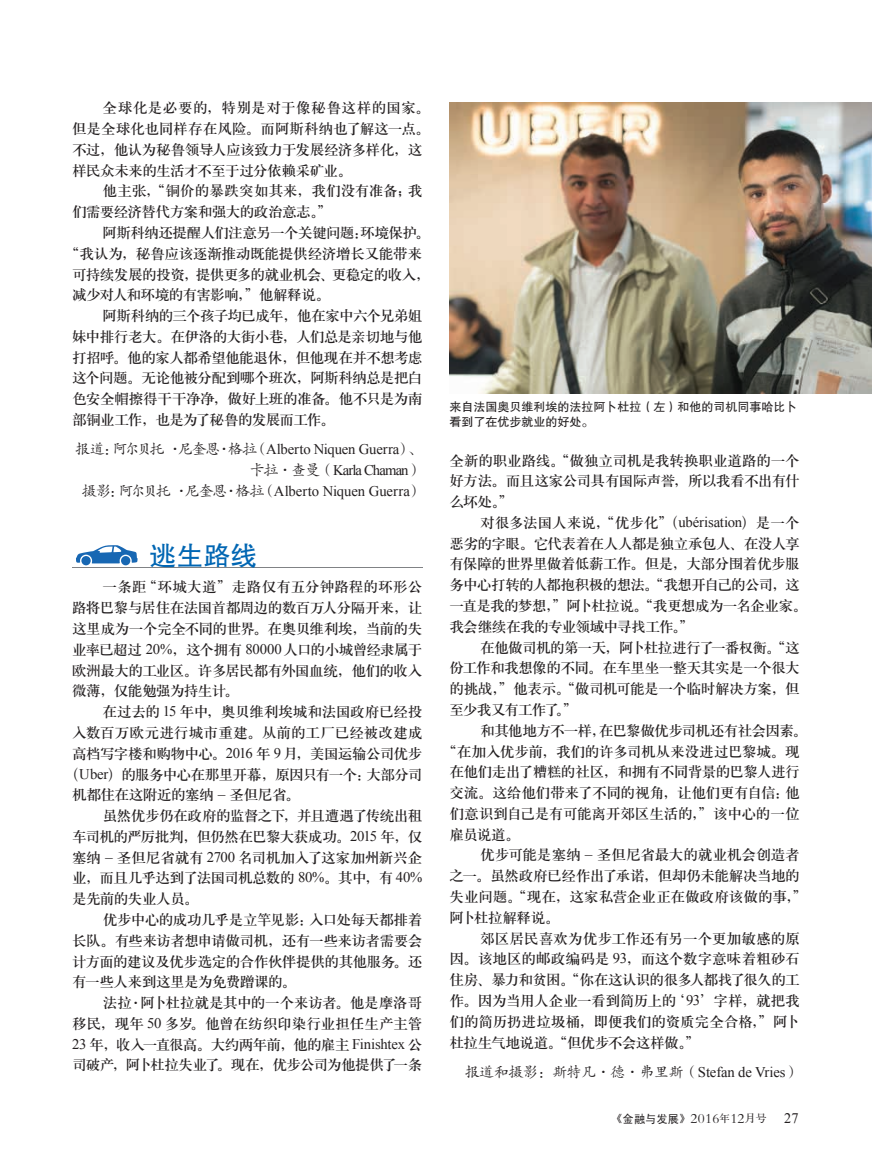
<style>
.page{position:relative;width:872px;height:1170px;background:#fff}
.page>*{position:absolute;margin:0;border:0;box-sizing:border-box;transform-origin:0 0}
.t1{font:27px "FZHTJW GB1 0";color:#0166b3}
.t2{font:14.7px/20.7px "H Ya 3 gj";letter-spacing:-.04em;color:#231f20}
.t3{font:14.7px/21px "Times New Roman";letter-spacing:-.01em;color:#231f20;text-align:right}
.t4{font:14.7px "H Ya 3 gj";letter-spacing:-.06em;color:#231f20}
.t5{font:14.7px "H Ya 3 gj";letter-spacing:-.02em;color:#231f20}
.t6{font:14.7px "H Ya 3 gj";letter-spacing:-.01em;color:#231f20}
.t7{font:14.7px "FZKTK GBK1 0";letter-spacing:-.01em;color:#231f20}
.t8{font:14.7px "H Ya 3 gj";letter-spacing:-.005em;color:#231f20}
.t9{font:14.7px "H Ya 3 gj";letter-spacing:-.015em;color:#231f20}
.t10{font:14.7px "H Ya 3 gj";color:#231f20}
.t11{font:14.25px "FZBSJW GB1 0";letter-spacing:.02em;color:#231f20}
.t12{font:12px/14.4px "FZHTJW GB1 0";color:#231f20}
.s1{font-family:"FZKTK GBK1 0"}
.s2{font-family:"FZKTJW GB1 0"}
.s3{font-family:"Times New Roman"}
.s4{font-family:"FZHTJW GB1 0";font-size:10.05px}
.s5{font-family:"Sim Hei";font-size:11.55px}
.s6{font-family:"FZS3 JW GB1 0";font-size:10.2px}
.s7{font-family:"FZS3 JW GB1 0";font-size:10.65px}
.s8{font-family:"Times New Roman";font-size:14.55px}
</style>
<div class="page">
<hr style="left:72px;top:567px;width:350px;height:1px;background:#808285">
<svg style="left:76px;top:545px;width:61px;height:20px"></svg>
<img style="left:449px;top:102px;width:423px;height:291px">
<p class="t2" style="left:72px;top:97px;width:359px;text-indent:31px">全球化是必要的，特别是对于像秘鲁这样的国家。但是全球化也同样存在风险。而阿斯科纳也了解这一点。不过，他认为秘鲁领导人应该致力于发展经济多样化，这样民众未来的生活才不至于过分依赖采矿业。</p>
<p class="t2" style="left:72px;top:181px;width:352px;text-indent:31px">他主张，“铜价的暴跌突如其来，我们没有准备；我们需要经济替代方案和强大的政治意志。”</p>
<p class="t2" style="left:103px;top:222px;width:329px">阿斯科纳还提醒人们注意另一个关键问题：环境保护。</p>
<p class="t2" style="left:65px;top:243px;width:359px">“我认为，秘鲁应该逐渐推动既能提供经济增长又能带来</p>
<p class="t2" style="left:72px;top:264px;width:359px">可持续发展的投资，提供更多的就业机会、更稳定的收入，</p>
<p class="t2" style="left:72px;top:284px;width:260px">减少对人和环境的有害影响，”他解释说。</p>
<p class="t2" style="left:103px;top:305px;width:321px">阿斯科纳的三个孩子均已成年，他在家中六个兄弟姐</p>
<p class="t2" style="left:72px;top:326px;width:352px">妹中排行老大。在伊洛的大街小巷，人们总是亲切地与他</p>
<p class="t2" style="left:72px;top:347px;width:352px">打招呼。他的家人都希望他能退休，但他现在并不想考虑</p>
<p class="t2" style="left:72px;top:367px;width:352px">这个问题。无论他被分配到哪个班次，阿斯科纳总是把白</p>
<p class="t2" style="left:72px;top:388px;width:352px">色安全帽擦得干干净净，做好上班的准备。他不只是为南</p>
<p class="t2" style="left:72px;top:409px;width:264px">部铜业工作，也是为了秘鲁的发展而工作。</p>
<p class="t3" style="left:76px;top:438px;width:348px"><span class="s1">报道：阿尔贝托</span> <span class="s2">·</span><span class="s1">尼奎恩</span><span class="s2">·</span><span class="s1">格拉（</span>Alberto Niquen Guerra<span class="s1">）、卡拉</span><span class="s2">·</span><span class="s1">查曼（</span>Karla Chaman<span class="s1">）<br>摄影：阿尔贝托</span> <span class="s2">·</span><span class="s1">尼奎恩</span><span class="s2">·</span><span class="s1">格拉（</span>Alberto Niquen Guerra<span class="s1">）</span></p>
<h1 class="t1" style="left:149px;top:540px;width:109px">逃生路线</h1>
<p class="t2" style="left:72px;top:576px;width:352px;text-align:justify;text-indent:31px">一条距“环城大道”走路仅有五分钟路程的环形公路将巴黎与居住在法国首都周边的数百万人分隔开来，让这里成为一个完全不同的世界。在奥贝维利埃，当前的失业率已超过 <span class="s3">20%</span>，这个拥有 <span class="s3">80000</span>人口的小城曾经隶属于欧洲最大的工业区。许多居民都有外国血统，他们的收入微薄，仅能勉强为持生计。</p>
<p class="t2" style="left:103px;top:701px;width:321px">在过去的 <span class="s3">15</span> 年中，奥贝维利埃城和法国政府已经投</p>
<p class="t8" style="left:72px;top:725px;width:352px">入数百万欧元进行城市重建。从前的工厂已经被改建成</p>
<p class="t2" style="left:72px;top:743px;width:352px">高档写字楼和购物中心。<span class="s3">2016</span> 年 <span class="s3">9</span> 月，美国运输公司优步</p>
<p class="t4" style="left:65px;top:766px;width:359px">（<span class="s3">Uber</span>）的服务中心在那里开幕，原因只有一个：大部分司</p>
<p class="t2" style="left:72px;top:784px;width:229px">机都住在这附近的塞纳 <span class="s2">-</span> 圣但尼省。</p>
<p class="t2" style="left:103px;top:805px;width:321px">虽然优步仍在政府的监督之下，并且遭遇了传统出租</p>
<p class="t2" style="left:72px;top:826px;width:352px">车司机的严厉批判，但仍然在巴黎大获成功。<span class="s3">2015</span> 年，仅</p>
<p class="t2" style="left:72px;top:846px;width:352px">塞纳 <span class="s2">-</span> 圣但尼省就有 <span class="s3">2700</span> 名司机加入了这家加州新兴企</p>
<p class="t4" style="left:72px;top:870px;width:352px">业，而且几乎达到了法国司机总数的 <span class="s3">80%</span>。其中，有 <span class="s3">40%</span></p>
<p class="t2" style="left:72px;top:888px;width:128px">是先前的失业人员。</p>
<p class="t2" style="left:103px;top:909px;width:321px">优步中心的成功几乎是立竿见影：入口处每天都排着</p>
<p class="t2" style="left:72px;top:929px;width:352px">长队。有些来访者想申请做司机，还有一些来访者需要会</p>
<p class="t2" style="left:72px;top:950px;width:352px">计方面的建议及优步选定的合作伙伴提供的其他服务。还</p>
<p class="t2" style="left:72px;top:971px;width:225px">有一些人来到这里是为免费蹭课的。</p>
<p class="t5" style="left:103px;top:995px;width:321px">法拉<span class="s2">·</span>阿卜杜拉就是其中的一个来访者。他是摩洛哥</p>
<p class="t5" style="left:72px;top:1016px;width:352px">移民，现年 <span class="s3">50</span> 多岁。他曾在纺织印染行业担任生产主管</p>
<p class="t2" style="left:72px;top:1033px;width:352px"><span class="s3">23</span> 年，收入一直很高。大约两年前，他的雇主 <span class="s3">Finishtex</span> 公</p>
<p class="t2" style="left:72px;top:1054px;width:352px">司破产，阿卜杜拉失业了。现在，优步公司为他提供了一条</p>
<p class="t12" style="left:449px;top:400px;width:349px">来自法国奥贝维利埃的法拉阿卜杜拉（左）和他的司机同事哈比卜看到了在优步就业的好处。</p>
<p class="t2" style="left:449px;top:450px;width:352px;text-align:justify">全新的职业路线。“做独立司机是我转换职业道路的一个好方法。而且这家公司具有国际声誉，所以我看不出有什么坏处。”</p>
<p class="t2" style="left:449px;top:512px;width:359px;text-indent:31px">对很多法国人来说，“优步化”（<span class="s3">ubérisation</span>）是一个恶劣的字眼。它代表着在人人都是独立承包人、在没人享有保障的世界里做着低薪工作。但是，大部分围着优步服务中心打转的人都抱积极的想法。“我想开自己的公司，这一直是我的梦想，”阿卜杜拉说。“我更想成为一名企业家。我会继续在我的专业领域中寻找工作。”</p>
<p class="t2" style="left:449px;top:636px;width:352px;text-align:justify;text-indent:31px">在他做司机的第一天，阿卜杜拉进行了一番权衡。“这份工作和我想像的不同。在车里坐一整天其实是一个很大的挑战，”他表示。“做司机可能是一个临时解决方案，但至少我又有工作了。”</p>
<p class="t4" style="left:480px;top:723px;width:329px">和其他地方不一样，在巴黎做优步司机还有社会因素。</p>
<p class="t2" style="left:442px;top:740px;width:359px">“在加入优步前，我们的许多司机从来没进过巴黎城。现</p>
<p class="t2" style="left:449px;top:761px;width:352px">在他们走出了糟糕的社区，和拥有不同背景的巴黎人进行</p>
<p class="t2" style="left:449px;top:782px;width:352px">交流。这给他们带来了不同的视角，让他们更有自信：他</p>
<p class="t2" style="left:449px;top:803px;width:352px">们意识到自己是有可能离开郊区生活的，”该中心的一位</p>
<p class="t2" style="left:449px;top:823px;width:72px">雇员说道。</p>
<p class="t9" style="left:480px;top:847px;width:321px">优步可能是塞纳 <span class="s2">-</span> 圣但尼省最大的就业机会创造者</p>
<p class="t2" style="left:449px;top:865px;width:352px">之一。虽然政府已经作出了承诺，但却仍未能解决当地的</p>
<p class="t6" style="left:449px;top:889px;width:359px">失业问题。“现在，这家私营企业正在做政府该做的事，”</p>
<p class="t2" style="left:449px;top:906px;width:111px">阿卜杜拉解释说。</p>
<p class="t10" style="left:480px;top:930px;width:321px">郊区居民喜欢为优步工作还有另一个更加敏感的原</p>
<p class="t6" style="left:449px;top:951px;width:352px">因。该地区的邮政编码是 <span class="s3">93</span>，而这个数字意味着粗砂石</p>
<p class="t2" style="left:449px;top:969px;width:352px">住房、暴力和贫困。“你在这认识的很多人都找了很久的工</p>
<p class="t2" style="left:449px;top:990px;width:352px">作。因为当用人企业一看到简历上的‘<span class="s3">93</span>’字样，就把我</p>
<p class="t5" style="left:449px;top:1013px;width:352px">们的简历扔进垃圾桶，即便我们的资质完全合格，”阿卜</p>
<p class="t2" style="left:449px;top:1031px;width:252px">杜拉生气地说道。“但优步不会这样做。”</p>
<p class="t7" style="left:465px;top:1063px;width:336px">报道和摄影：斯特凡<span class="s2">·</span>德<span class="s2">·</span>弗里斯（<span class="s3">Stefan de Vries</span>）</p>
<p class="t11" style="left:613px;top:1110px;width:187px"><span class="s4">《</span><span class="s5">金融与发展</span><span class="s4">》</span> 2016<span class="s6">年</span>12<span class="s7">月号</span> <span class="s8">27</span></p>
</div>
